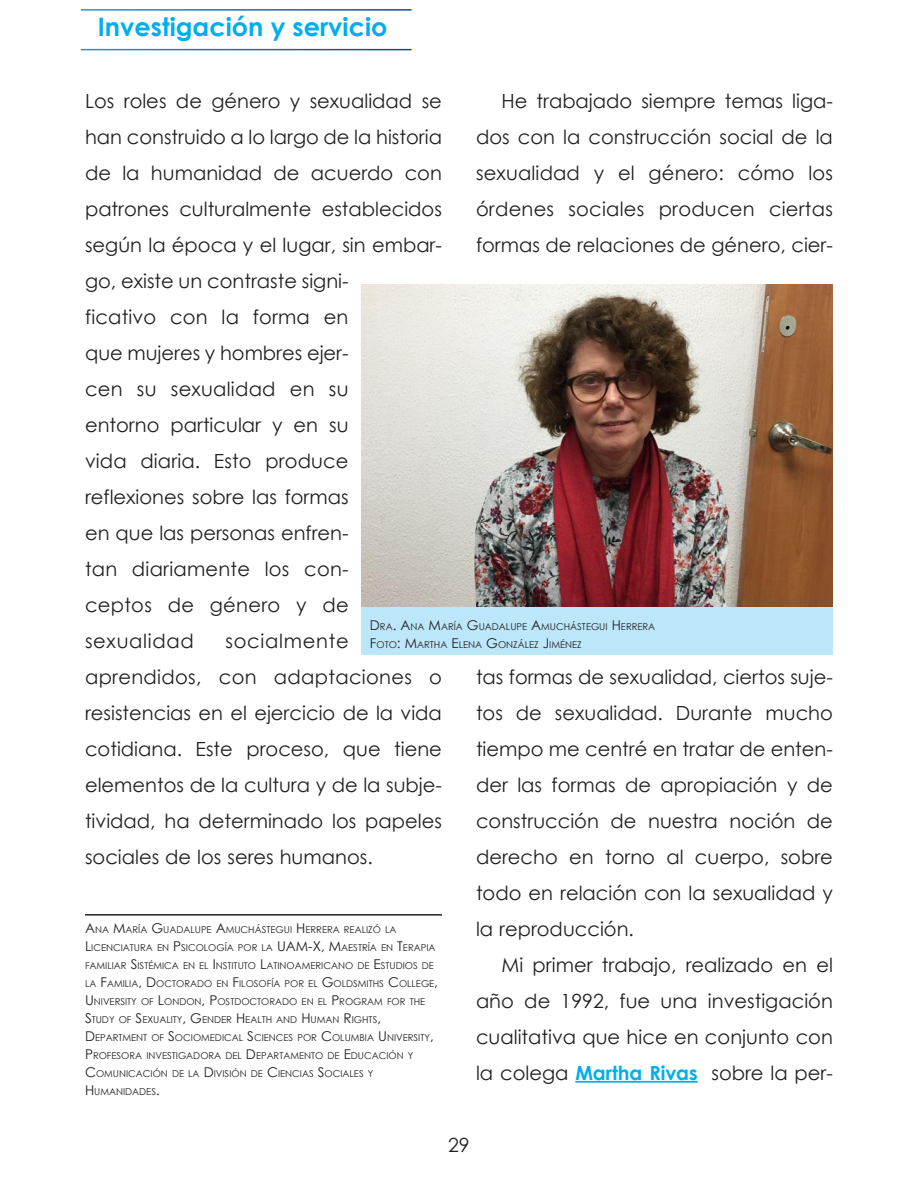
<style>
.page{position:relative;width:918px;height:1188px;background:#fff}
.page>*{position:absolute;margin:0;border:0;box-sizing:border-box;transform-origin:0 0}
.t1{font:700 25.5px "Century Gothic";color:#00aeef}
.cuerpoArticulos_sin{font:19.5px/36px "Century Gothic";color:#231f20}
.cuerpoArticulos{font:19.5px/36px "Century Gothic";color:#231f20;text-align:justify}
.cuerpo{font:19.5px "Century Gothic";color:#231f20}
.pies_de_foto{font:9.45px/18px "Century Gothic";color:#231f20}
.pies_de_foto_2alinea{font:9.45px "Century Gothic";color:#231f20}
.s1{font-size:13.5px}
.s2{font-weight:700;color:#00aeef}
</style>
<div class="page">
<hr style="left:575px;top:1081px;width:123px;height:2px;background:#00aeef">
<img style="left:361px;top:285px;width:472px;height:322px">
<div style="left:361px;top:607px;width:472px;height:48px;background:#bce6fa"></div>
<hr style="left:85px;top:914px;width:357px;height:2px;background:#231f20">
<h1 class="t1" style="left:98px;top:8px;width:291px">Investigación y servicio</h1>
<p class="cuerpoArticulos_sin" style="left:85px;top:83px;width:358px">Los roles de género y sexualidad se han construido a lo largo de la historia de la humanidad de acuerdo con patrones culturalmente establecidos según la época y el lugar, sin embar&shy;go, existe un contraste signi-<br>ficativo con la forma en<br>que mujeres y hombres ejer-<br>cen su sexualidad en su<br>entorno particular y en su<br>vida diaria. Esto produce reflexiones sobre las formas<br>en que las personas enfren-<br>tan diariamente los con-<br>ceptos de género y de sexualidad</p>
<p class="cuerpoArticulos" style="left:476px;top:83px;width:359px;text-indent:26px">He trabajado siempre temas liga&shy;dos con la construcción social de la sexualidad y el género: cómo los órdenes sociales producen ciertas formas de relaciones de género, cier-</p>
<p class="pies_de_foto_2alinea" style="left:370px;top:620px;width:287px"><span class="s1">D</span>RA<span class="s1">. A</span>NA <span class="s1">M</span>ARÍA <span class="s1">G</span>UADALUPE <span class="s1">A</span>MUCHÁSTEGUI <span class="s1">H</span> ERRERA</p>
<p class="pies_de_foto_2alinea" style="left:370px;top:638px;width:213px"><span class="s1">F</span>OTO<span class="s1">: M</span>ARTHA <span class="s1">E</span>LENA <span class="s1">G</span>ONZÁLEZ <span class="s1">J</span>IMÉNEZ</p>
<p class="cuerpoArticulos_sin" style="left:85px;top:623px;width:359px;text-indent:140px">socialmente aprendidos, con adaptaciones o resistencias en el ejercicio de la vida cotidiana. Este proceso, que tiene elementos de la cultura y de la subje&shy;tividad, ha determinado los papeles sociales de los seres humanos.</p>
<p class="cuerpoArticulos" style="left:476px;top:659px;width:358px">tas formas de sexualidad, ciertos suje&shy;tos de sexualidad. Durante mucho tiempo me centré en tratar de enten&shy;der las formas de apropiación y de construcción de nuestra noción de derecho en torno al cuerpo, sobre todo en relación con la sexualidad y la reproducción.</p>
<p class="cuerpoArticulos" style="left:476px;top:947px;width:358px;text-indent:26px">Mi primer trabajo, realizado en el año de 1992, fue una investigación cualitativa que hice en conjunto con la colega <span class="s2">Martha Rivas</span> sobre la per-</p>
<p class="pies_de_foto" style="left:85px;top:920px;width:355px"><span class="s1">A</span>NA <span class="s1">M</span>ARÍA <span class="s1">G</span>UADALUPE <span class="s1">A</span>MUCHÁSTEGUI <span class="s1">H</span> ERRERA REALIZÓ LA <span class="s1">L</span>ICENCIATURA EN <span class="s1">P</span>SICOLOGÍA POR LA <span class="s1">UAM-X, M</span>AESTRÍA EN <span class="s1">T</span>ERAPIA FAMILIAR <span class="s1">S</span>ISTÉMICA EN EL <span class="s1">I</span> NSTITUTO <span class="s1">L</span>ATINOAMERICANO DE <span class="s1">E</span>STUDIOS DE LA <span class="s1">F</span>AMILIA<span class="s1">, D</span>OCTORADO EN <span class="s1">F</span>ILOSOFÍA POR EL <span class="s1">G</span>OLDSMITHS <span class="s1">C</span>OLLEGE<span class="s1">, U</span> NIVERSITY OF <span class="s1">L</span>ONDON<span class="s1">, P</span>OSTDOCTORADO EN EL <span class="s1">P</span> ROGRAM FOR THE <span class="s1">S</span>TUDY OF <span class="s1">S</span>EXUALITY<span class="s1">, G</span>ENDER <span class="s1">H</span> EALTH AND <span class="s1">H</span> UMAN <span class="s1">R</span> IGHTS<span class="s1">, D</span>EPARTMENT OF <span class="s1">S</span>OCIOMEDICAL <span class="s1">S</span>CIENCES POR <span class="s1">C</span>OLUMBIA <span class="s1">U</span> NIVERSITY<span class="s1">, P</span> ROFESORA INVESTIGADORA DEL <span class="s1">D</span>EPARTAMENTO DE <span class="s1">E</span>DUCACIÓN Y <span class="s1">C</span>OMUNICACIÓN DE LA <span class="s1">D</span>IVISIÓN DE <span class="s1">C</span>IENCIAS <span class="s1">S</span>OCIALES Y<br><span class="s1">H</span> UMANIDADES<span class="s1">.</span></p>
<p class="cuerpo" style="left:448px;top:1131px;width:23px">29</p>
</div>
